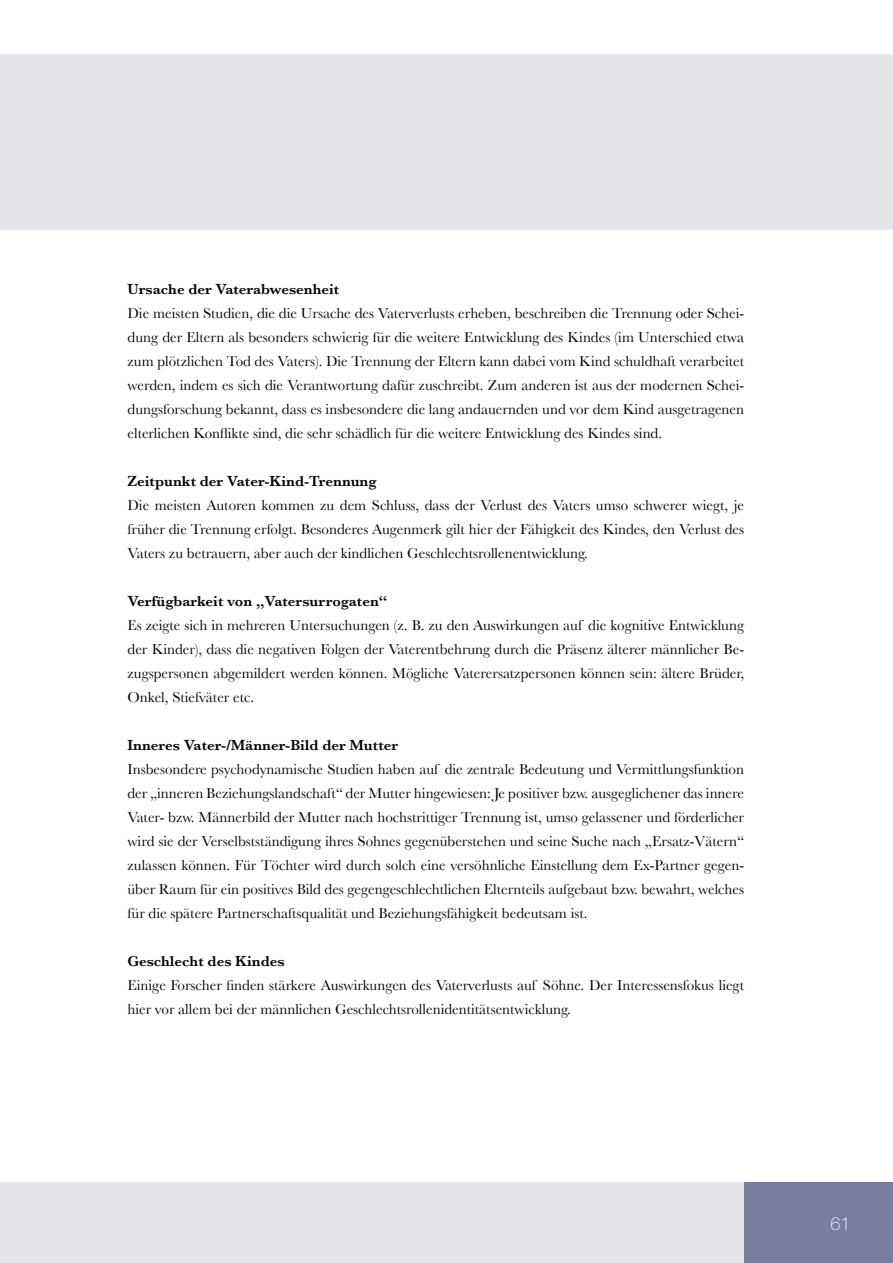
<style>
.page{position:relative;width:893px;height:1263px;background:#fff}
.page>*{position:absolute;margin:0;border:0;box-sizing:border-box;transform-origin:0 0}
.t1{font:100 18px "Helvetica Neue";color:#fff}
.t2{font:15px/24px "Baskerville";color:#000;text-align:justify}
.t3{font:600 15px "Baskerville";color:#000}
</style>
<div class="page">
<div style="left:0;top:1182px;width:744px;height:81px;background:#e5e4eb"></div>
<div style="left:744px;top:1182px;width:149px;height:81px;background:#797ea0"></div>
<div style="left:0;top:54px;width:893px;height:176px;background:#e5e4eb"></div>
<p class="t3" style="left:128px;top:280px;width:213px">Ursache der Vaterabwesenheit</p>
<p class="t2" style="left:128px;top:301px;width:618px">Die meisten Studien, die die Ursache des Vaterverlusts erheben, beschreiben die Trennung oder Schei&shy;dung der Eltern als besonders schwierig für die weitere Entwicklung des Kindes (im Unterschied etwa zum plötzlichen Tod des Vaters). Die Trennung der Eltern kann dabei vom Kind schuldhaft verarbeitet werden, indem es sich die Verantwortung dafür zuschreibt. Zum anderen ist aus der modernen Schei&shy;dungsforschung bekannt, dass es insbesondere die lang andauernden und vor dem Kind ausgetragenen elterlichen Konflikte sind, die sehr schädlich für die weitere Entwicklung des Kindes sind.</p>
<p class="t3" style="left:128px;top:472px;width:251px">Zeitpunkt der Vater-Kind-Trennung</p>
<p class="t2" style="left:128px;top:493px;width:618px">Die meisten Autoren kommen zu dem Schluss, dass der Verlust des Vaters umso schwerer wiegt, je früher die Trennung erfolgt. Besonderes Augenmerk gilt hier der Fähigkeit des Kindes, den Verlust des Vaters zu betrauern, aber auch der kindlichen Geschlechtsrollenentwicklung.</p>
<p class="t3" style="left:128px;top:592px;width:261px">Verfügbarkeit von „Vatersurrogaten“</p>
<p class="t2" style="left:127px;top:613px;width:618px">Es zeigte sich in mehreren Untersuchungen (z. B. zu den Auswirkungen auf die kognitive Entwicklung der Kinder), dass die negativen Folgen der Vaterentbehrung durch die Präsenz älterer männlicher Be&shy;zugspersonen abgemildert werden können. Mögliche Vaterersatzpersonen können sein: ältere Brüder, Onkel, Stiefväter etc.</p>
<p class="t3" style="left:127px;top:736px;width:272px">Inneres Vater-/Männer-Bild der Mutter</p>
<p class="t2" style="left:127px;top:757px;width:618px">Insbesondere psychodynamische Studien haben auf die zentrale Bedeutung und Vermittlungsfunktion der „inneren Beziehungslandschaft“ der Mutter hingewiesen: Je positiver bzw. ausgeglichener das innere Vater- bzw. Männerbild der Mutter nach hochstrittiger Trennung ist, umso gelassener und förderlicher wird sie der Verselbstständigung ihres Sohnes gegenüberstehen und seine Suche nach „Ersatz-Vätern“ zulassen können. Für Töchter wird durch solch eine versöhnliche Einstellung dem Ex-Partner gegen&shy;über Raum für ein positives Bild des gegengeschlechtlichen Elternteils aufgebaut bzw. bewahrt, welches für die spätere Partnerschaftsqualität und Beziehungsfähigkeit bedeutsam ist.</p>
<p class="t3" style="left:127px;top:952px;width:159px">Geschlecht des Kindes</p>
<p class="t2" style="left:127px;top:973px;width:618px">Einige Forscher finden stärkere Auswirkungen des Vaterverlusts auf Söhne. Der Interessensfokus liegt hier vor allem bei der männlichen Geschlechtsrollenidentitätsentwicklung.</p>
<p class="t1" style="left:830px;top:1214px;width:22px">61</p>
</div>
